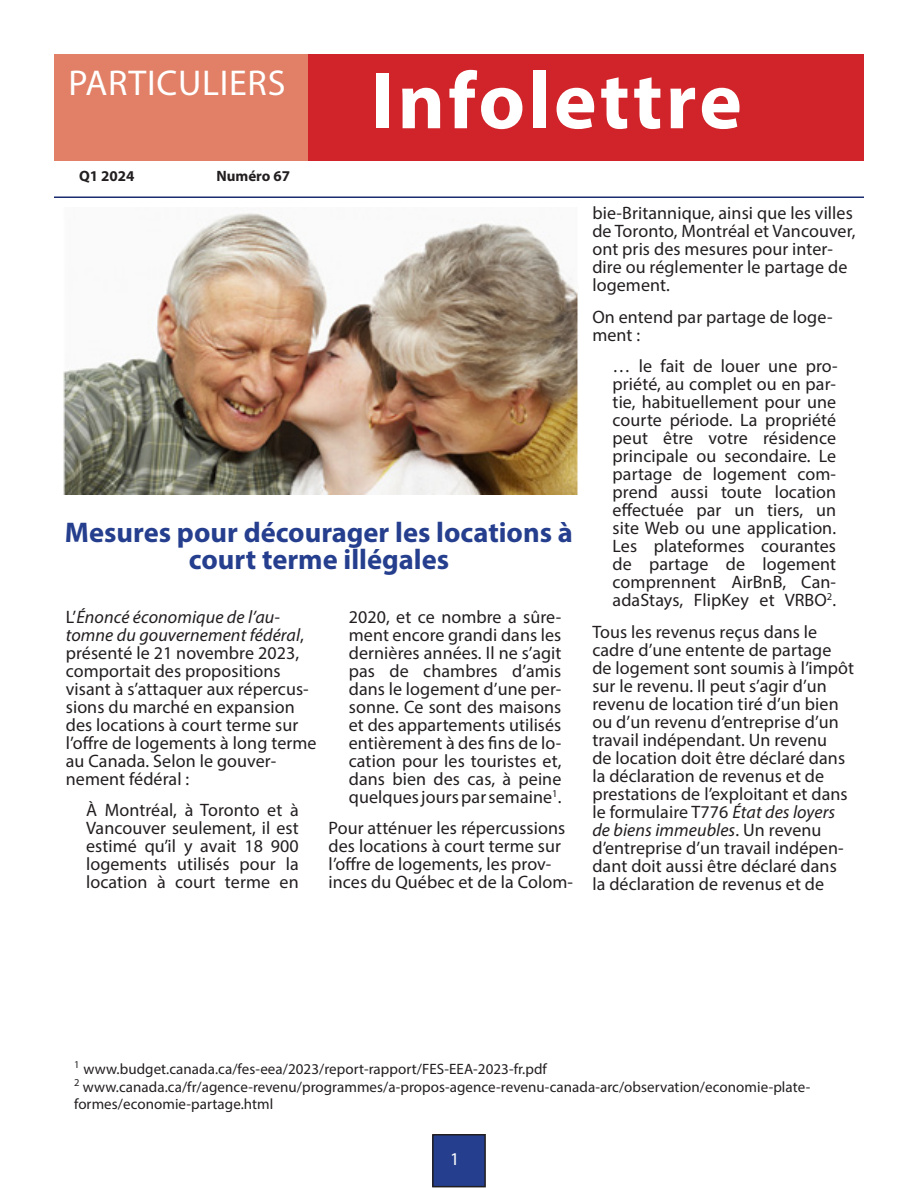
<style>
.page{position:relative;width:918px;height:1188px;background:#fff}
.page>*{position:absolute;margin:0;border:0;box-sizing:border-box;transform-origin:0 0}
.t1{font:700 81px "Myriad Pro";letter-spacing:.04em;color:#fff}
.t2{font:36px "Myriad Pro";letter-spacing:.02em;color:#fff}
.t3{font:700 28.5px/27px "Myriad Pro";color:#253f8e;text-align:center}
.Body{font:18px/18px "Myriad Pro";letter-spacing:.005em;color:#231f20}
.t4{font:18px "Myriad Pro";color:#fff}
.Body-2{font:15px/17.7px "Myriad Pro";letter-spacing:.005em;color:#231f20}
.t5{font:700 15px "Myriad Pro";color:#231f20}
.s1{font-style:italic}
</style>
<div class="page">
<hr style="left:54px;top:196px;width:810px;height:2px;background:#182c6f">
<div style="left:433px;top:1135px;width:52px;height:52px;background:#253f8e"></div>
<div style="left:432px;top:1134px;width:54px;height:53px;border:2px solid #231f20"></div>
<img style="left:63px;top:213px;width:515px;height:281px">
<div style="left:308px;top:55px;width:556px;height:106px;background:#d1232a"></div>
<div style="left:54px;top:54px;width:254px;height:106px;background:#e18066"></div>
<p class="t2" style="left:69px;top:60px;width:218px">PARTICULIERS</p>
<p class="t1" style="left:371px;top:48px;width:372px">Infolettre</p>
<p class="t5" style="left:79px;top:166px;width:57px">Q1 2024</p>
<p class="t5" style="left:216px;top:166px;width:75px">Numéro 67</p>
<p class="t3" style="left:65px;top:518px;width:510px">Mesures pour décourager les locations à court terme illégales</p>
<p class="Body" style="left:349px;top:607px;width:214px;text-align:justify">2020, et ce nombre a sûre&shy;ment encore grandi dans les dernières années. Il ne s’agit pas de chambres d’amis dans le logement d’une per&shy;sonne. Ce sont des maisons et des appartements utilisés entièrement à des fins de lo&shy;cation pour les touristes et, dans bien des cas, à peine quelques jours par semaine<sup>1</sup>.</p>
<p class="Body" style="left:329px;top:819px;width:246px">Pour atténuer les répercussions des locations à court terme sur l’offre de logements, les prov&shy;inces du Québec et de la Colom-</p>
<p class="Body" style="left:66px;top:607px;width:252px">L’<span class="s1">Énoncé économique de l’au&shy;tomne du gouvernement fédéral</span>, présenté le 21 novembre 2023, comportait des propositions visant à s’attaquer aux répercus&shy;sions du marché en expansion des locations à court terme sur l’offre de logements à long terme au Canada. Selon le gouver&shy;nement fédéral :</p>
<p class="Body" style="left:86px;top:801px;width:214px;text-align:justify">À Montréal, à Toronto et à Vancouver seulement, il est estimé qu’il y avait 18 900 logements utilisés pour la location à court terme en</p>
<p class="Body" style="left:592px;top:204px;width:265px">bie-Britannique, ainsi que les villes de Toronto, Montréal et Vancouver, ont pris des mesures pour inter&shy;dire ou réglementer le partage de logement.</p>
<p class="Body" style="left:592px;top:307px;width:242px">On entend par partage de loge&shy;ment :</p>
<p class="Body" style="left:613px;top:357px;width:227px;text-align:justify">… le fait de louer une pro&shy;priété, au complet ou en par&shy;tie, habituellement pour une courte période. La propriété peut être votre résidence principale ou secondaire. Le partage de logement com&shy;prend aussi toute location effectuée par un tiers, un site Web ou une application.<br>Les plateformes courantes de partage de logement comprennent AirBnB, Can&shy;adaStays, FlipKey et VRBO<sup>2</sup>.</p>
<p class="Body" style="left:592px;top:622px;width:263px">Tous les revenus reçus dans le cadre d’une entente de partage de logement sont soumis à l’impôt sur le revenu. Il peut s’agir d’un revenu de location tiré d’un bien ou d’un revenu d’entreprise d’un travail indépendant. Un revenu<br>de location doit être déclaré dans la déclaration de revenus et de prestations de l’exploitant et dans le formulaire T776 <span class="s1">État des loyers de biens immeubles</span>. Un revenu d’entreprise d’un travail indépen&shy;dant doit aussi être déclaré dans la déclaration de revenus et de</p>
<p class="Body-2" style="left:74px;top:1060px;width:474px"><sup>1</sup> www.budget.canada.ca/fes-eea/2023/report-rapport/FES-EEA-2023-fr.pdf</p>
<p class="Body-2" style="left:74px;top:1078px;width:738px"><sup>2</sup> www.canada.ca/fr/agence-revenu/programmes/a-propos-agence-revenu-canada-arc/observation/economie-plate&shy;formes/economie-partage.html</p>
<p class="t4" style="left:450px;top:1148px;width:11px">1</p>
</div>
